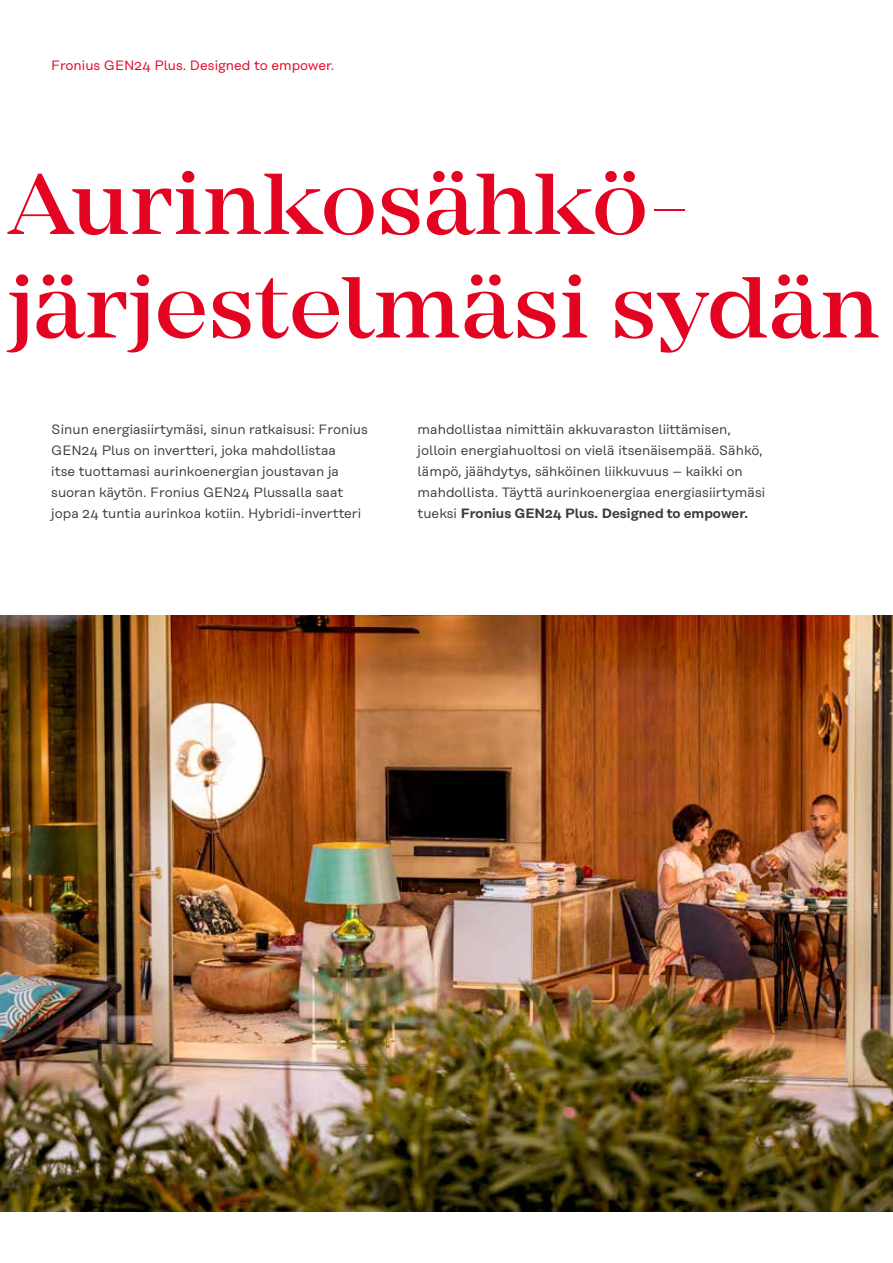
<style>
.page{position:relative;width:893px;height:1263px;background:#fff}
.page>*{position:absolute;margin:0;border:0;box-sizing:border-box;transform-origin:0 0}
.t1{font:500 90px/103.5px "Mirador";color:#e40421}
.t2{font:13.5px/21px "Rational Text";color:#3c3c3b}
.t3{font:13.5px "Rational Text";color:#e40421}
.s1{font-weight:600}
</style>
<div class="page">
<img style="left:0;top:615px;width:893px;height:597px">
<img style="left:878px;top:615px;width:15px;height:246px">
<p class="t3" style="left:51px;top:58px;width:285px">Fronius GEN24 Plus. Designed to empower.</p>
<h1 class="t1" style="left:7px;top:153px;width:874px">Aurinkosähkö&shy;järjestelmäsi sydän</h1>
<p class="t2" style="left:51px;top:419px;width:318px">Sinun energiasiirtymäsi, sinun ratkaisusi: Fronius GEN24 Plus on invertteri, joka mahdollistaa<br>itse tuottamasi aurinkoenergian joustavan ja suoran käytön. Fronius GEN24 Plussalla saat jopa 24 tuntia aurinkoa kotiin. Hybridi-invertteri</p>
<p class="t2" style="left:418px;top:419px;width:349px">mahdollistaa nimittäin akkuvaraston liittämisen, jolloin energiahuoltosi on vielä itsenäisempää. Sähkö, lämpö, jäähdytys, sähköinen liikkuvuus – kaikki on mahdollista. Täyttä aurinkoenergiaa energiasiirtymäsi tueksi <span class="s1">Fronius GEN24 Plus. Designed to empower.</span></p>
</div>
